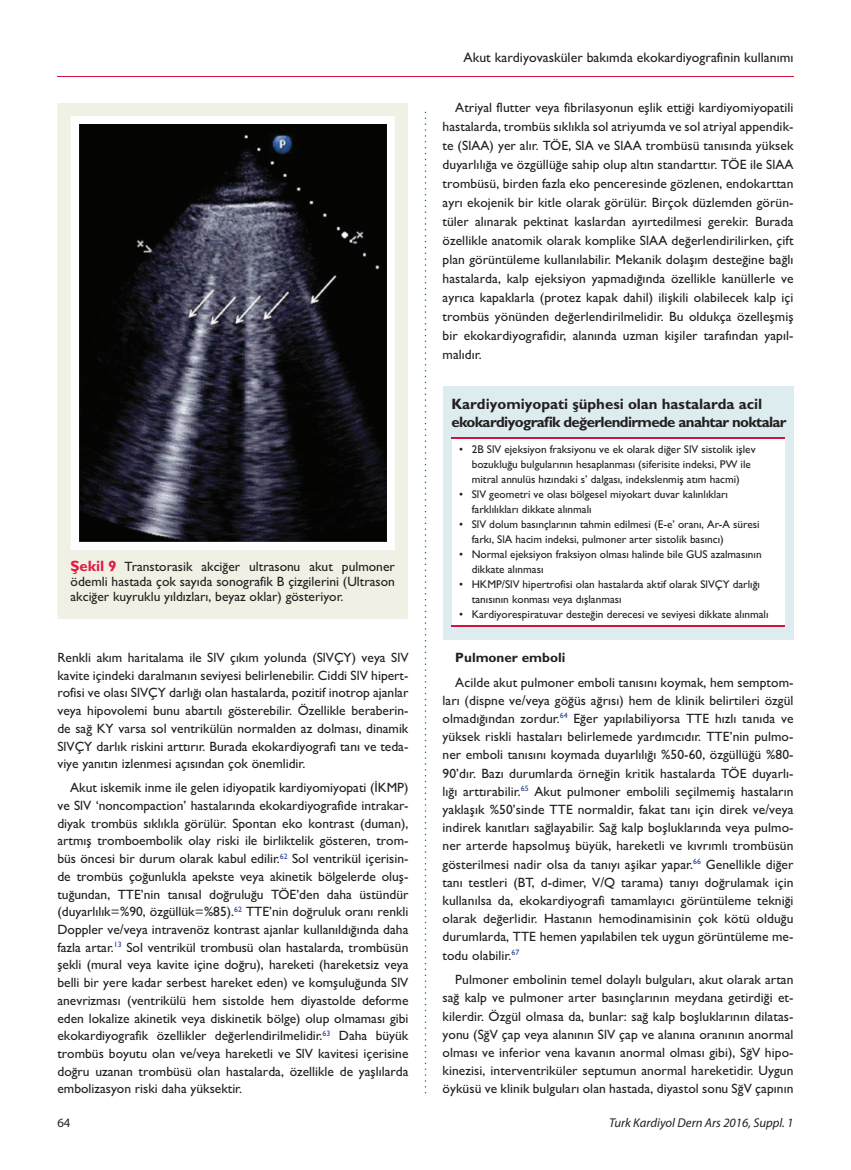
<style>
.page{position:relative;width:851px;height:1170px;background:#fff}
.page>*{position:absolute;margin:0;border:0;box-sizing:border-box;transform-origin:0 0}
.t1{font:15px/18px "Gill Sans Bold Tr";letter-spacing:-.04em;color:#231f20}
.t2{font:13.8px "Gill Sans Normal Tr";color:#231f20}
.t3{font:13.5px/17.7px "Gill Sans Normal Tr";color:#231f20;text-align:justify}
.t4{font:13.5px "Gill Sans Bold Tr";color:#231f20}
.t5{font:italic 12.75px "Myriad Pro";color:#231f20}
.t6{font:12.75px "Myriad Pro";color:#231f20}
.t7{font:11.25px/15px "Gill Sans Normal Tr";color:#231f20}
.s1{font-family:"Gill Sans Bold Tr";font-size:15px;color:#dc1d42}
</style>
<div class="page">
<svg style="left:424px;top:112px;width:2px;height:981px"></svg>
<div style="left:456px;top:386px;width:324px;height:38px;background:#dcecef"></div>
<div style="left:784px;top:424px;width:9px;height:215px;background:#dcecef"></div>
<div style="left:443px;top:424px;width:9px;height:215px;background:#dcecef"></div>
<div style="left:452px;top:424px;width:332px;height:13px;background:#dcecef"></div>
<div style="left:452px;top:626px;width:332px;height:13px;background:#dcecef"></div>
<hr style="left:452px;top:437px;width:332px;height:1px;background:#d7123e">
<hr style="left:452px;top:625px;width:332px;height:1px;background:#d7123e">
<div style="left:780px;top:386px;width:13px;height:18px;background:#dcecef"></div>
<div style="left:443px;top:386px;width:13px;height:18px;background:#dcecef"></div>
<div style="left:780px;top:389px;width:13px;height:18px;background:#dcecef"></div>
<div style="left:443px;top:389px;width:13px;height:18px;background:#dcecef"></div>
<div style="left:780px;top:407px;width:13px;height:17px;background:#dcecef"></div>
<div style="left:443px;top:407px;width:13px;height:17px;background:#dcecef"></div>
<svg style="left:57px;top:103px;width:351px;height:515px"></svg>
<div style="left:71px;top:550px;width:324px;height:55px;background:#f1f0e4"></div>
<img style="left:79px;top:125px;width:307px;height:416px">
<hr style="left:57px;top:76px;width:736px;height:1px;background:#d7123e">
<p class="t2" style="left:463px;top:49px;width:331px">Akut kardiyovasküler bakımda ekokardiyografinin kullanımı</p>
<p class="t3" style="left:70px;top:559px;width:326px;line-height:15px"><span class="s1">Şekil 9</span> Transtorasik akciğer ultrasonu akut pulmoner ödemli hastada çok sayıda sonografik B çizgilerini (Ultrason akciğer kuyruklu yıldızları, beyaz oklar) gösteriyor.</p>
<p class="t3" style="left:57px;top:648px;width:352px">Renkli akım haritalama ile SlV çıkım yolunda (SlVÇY) veya SlV kavite içindeki daralmanın seviyesi belirlenebilir. Ciddi SlV hipert&shy;rofisi ve olası SlVÇY darlığı olan hastalarda, pozitif inotrop ajanlar veya hipovolemi bunu abartılı gösterebilir. Özellikle beraberin&shy;de sağ KY varsa sol ventrikülün normalden az dolması, dinamik SlVÇY darlık riskini arttırır. Burada ekokardiyografi tanı ve teda&shy;viye yanıtın izlenmesi açısından çok önemlidir.</p>
<p class="t3" style="left:57px;top:778px;width:352px;text-indent:13px">Akut iskemik inme ile gelen idiyopatik kardiyomiyopati (İKMP) ve SlV ‘noncompaction’ hastalarında ekokardiyografide intrakar&shy;diyak trombüs sıklıkla görülür. Spontan eko kontrast (duman), artmış tromboembolik olay riski ile birliktelik gösteren, trom&shy;büs öncesi bir durum olarak kabul edilir.<sup>62</sup> Sol ventrikül içerisin&shy;de trombüs çoğunlukla apekste veya akinetik bölgelerde oluş&shy;tuğundan, TTE’nin tanısal doğruluğu TÖE’den daha üstündür (duyarlılık=%90, özgüllük=%85).<sup>62</sup> TTE’nin doğruluk oranı renkli Doppler ve/veya intravenöz kontrast ajanlar kullanıldığında daha fazla artar.<sup>13</sup> Sol ventrikül trombusü olan hastalarda, trombüsün şekli (mural veya kavite içine doğru), hareketi (hareketsiz veya belli bir yere kadar serbest hareket eden) ve komşuluğunda SlV anevrizması (ventrikülü hem sistolde hem diyastolde deforme eden lokalize akinetik veya diskinetik bölge) olup olmaması gibi ekokardiyografik özellikler değerlendirilmelidir.<sup>63</sup> Daha büyük trombüs boyutu olan ve/veya hareketli ve SlV kavitesi içerisine doğru uzanan trombüsü olan hastalarda, özellikle de yaşlılarda embolizasyon riski daha yüksektir.</p>
<p class="t3" style="left:442px;top:98px;width:352px;line-height:19px;text-indent:13px">Atriyal flutter veya fibrilasyonun eşlik ettiği kardiyomiyopatili hastalarda, trombüs sıklıkla sol atriyumda ve sol atriyal appendik&shy;te (SlAA) yer alır. TÖE, SlA ve SlAA trombüsü tanısında yüksek duyarlılığa ve özgüllüğe sahip olup altın standarttır. TÖE ile SlAA trombüsü, birden fazla eko penceresinde gözlenen, endokarttan ayrı ekojenik bir kitle olarak görülür. Birçok düzlemden görün&shy;tüler alınarak pektinat kaslardan ayırtedilmesi gerekir. Burada özellikle anatomik olarak komplike SlAA değerlendirilirken, çift plan görüntüleme kullanılabilir. Mekanik dolaşım desteğine bağlı hastalarda, kalp ejeksiyon yapmadığında özellikle kanüllerle ve ayrıca kapaklarla (protez kapak dahil) ilişkili olabilecek kalp içi trombüs yönünden değerlendirilmelidir. Bu oldukça özelleşmiş bir ekokardiyografidir, alanında uzman kişiler tarafından yapıl&shy;malıdır.</p>
<p class="t1" style="left:451px;top:394px;width:337px">Kardiyomiyopati şüphesi olan hastalarda acil ekokardiyografik değerlendirmede anahtar noktalar</p>
<p class="t7" style="left:471px;top:441px;width:285px;text-indent:-13px">• 2B SlV ejeksiyon fraksiyonu ve ek olarak diğer SlV sistolik işlev bozukluğu bulgularının hesaplanması (siferisite indeksi, PW ile mitral annulüs hızındaki s’ dalgası, indekslenmiş atım hacmi)</p>
<p class="t7" style="left:471px;top:486px;width:258px;text-indent:-13px">• SlV geometri ve olası bölgesel miyokart duvar kalınlıkları farklılıkları dikkate alınmalı</p>
<p class="t7" style="left:471px;top:516px;width:289px;text-indent:-13px">• SlV dolum basınçlarının tahmin edilmesi (E-e’ oranı, Ar-A süresi farkı, SlA hacim indeksi, pulmoner arter sistolik basıncı)</p>
<p class="t7" style="left:471px;top:546px;width:291px;text-indent:-13px">• Normal ejeksiyon fraksiyon olması halinde bile GUS azalmasının dikkate alınması</p>
<p class="t7" style="left:471px;top:576px;width:289px;text-indent:-13px">• HKMP/SlV hipertrofisi olan hastalarda aktif olarak SlVÇY darlığı tanısının konması veya dışlanması</p>
<p class="t7" style="left:459px;top:606px;width:311px">• Kardiyorespiratuvar desteğin derecesi ve seviyesi dikkate alınmalı</p>
<p class="t4" style="left:455px;top:649px;width:112px">Pulmoner emboli</p>
<p class="t3" style="left:442px;top:672px;width:352px;line-height:18.1px;text-indent:13px">Acilde akut pulmoner emboli tanısını koymak, hem semptom&shy;ları (dispne ve/veya göğüs ağrısı) hem de klinik belirtileri özgül olmadığından zordur.<sup>64</sup> Eğer yapılabiliyorsa TTE hızlı tanıda ve yüksek riskli hastaları belirlemede yardımcıdır. TTE’nin pulmo&shy;ner emboli tanısını koymada duyarlılığı %50-60, özgüllüğü %80- 90’dır. Bazı durumlarda örneğin kritik hastalarda TÖE duyarlı&shy;lığı arttırabilir.<sup>65</sup> Akut pulmoner embolili seçilmemiş hastaların yaklaşık %50’sinde TTE normaldir, fakat tanı için direk ve/veya indirek kanıtları sağlayabilir. Sağ kalp boşluklarında veya pulmo&shy;ner arterde hapsolmuş büyük, hareketli ve kıvrımlı trombüsün gösterilmesi nadir olsa da tanıyı aşikar yapar.<sup>66</sup> Genellikle diğer tanı testleri (BT, d-dimer, V/Q tarama) tanıyı doğrulamak için kullanılsa da, ekokardiyografi tamamlayıcı görüntüleme tekniği olarak değerlidir. Hastanın hemodinamisinin çok kötü olduğu durumlarda, TTE hemen yapılabilen tek uygun görüntüleme me&shy;todu olabilir.<sup>67</sup></p>
<p class="t3" style="left:442px;top:970px;width:352px;line-height:18.1px;text-indent:13px">Pulmoner embolinin temel dolaylı bulguları, akut olarak artan sağ kalp ve pulmoner arter basınçlarının meydana getirdiği et&shy;kilerdir. Özgül olmasa da, bunlar: sağ kalp boşluklarının dilatas&shy;yonu (SğV çap veya alanının SlV çap ve alanına oranının anormal olması ve inferior vena kavanın anormal olması gibi), SğV hipo&shy;kinezisi, interventriküler septumun anormal hareketidir. Uygun öyküsü ve klinik bulguları olan hastada, diyastol sonu SğV çapının</p>
<p class="t6" style="left:57px;top:1115px;width:15px">64</p>
<p class="t5" style="left:609px;top:1115px;width:186px">Turk Kardiyol Dern Ars 2016, Suppl. 1</p>
</div>
